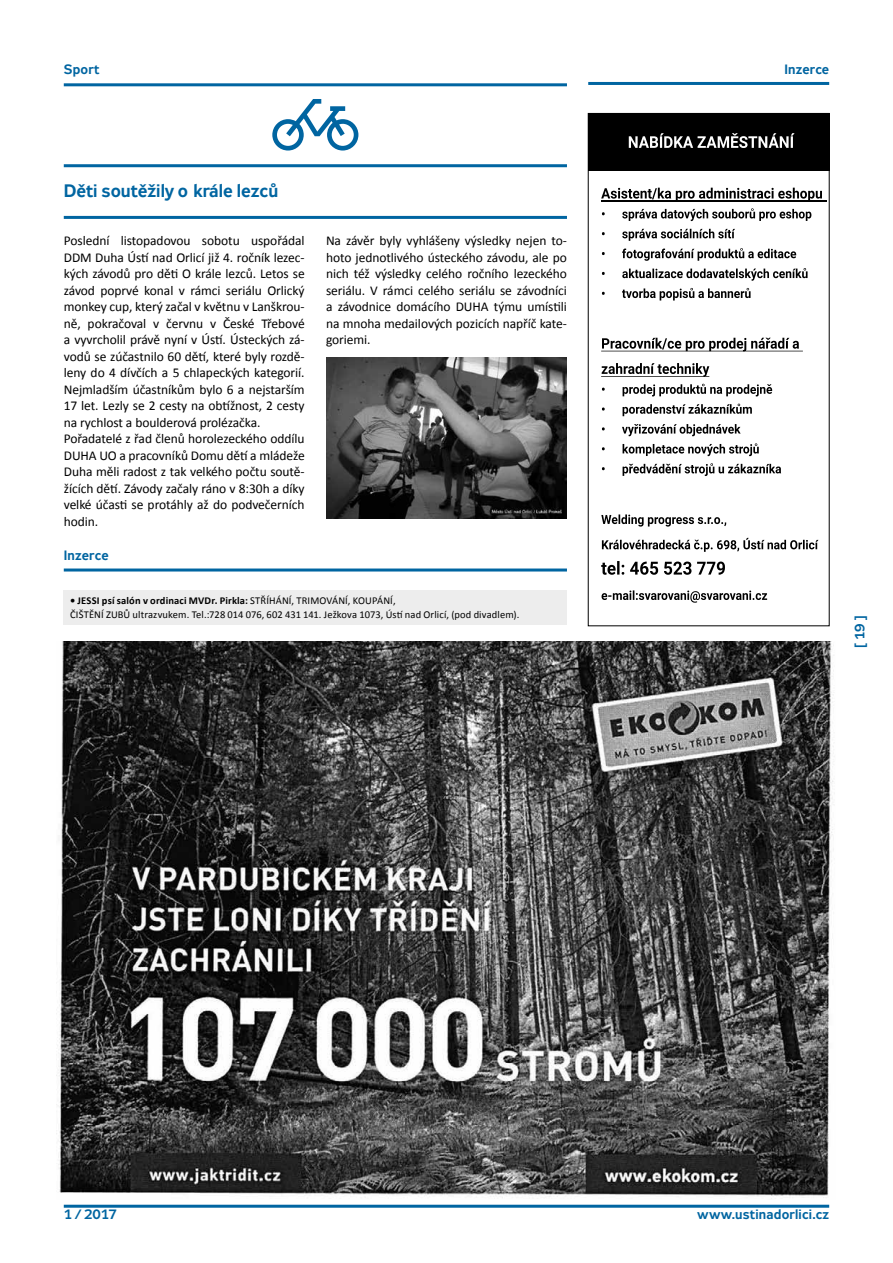
<style>
.page{position:relative;width:893px;height:1263px;background:#fff}
.page>*{position:absolute;margin:0;border:0;box-sizing:border-box;transform-origin:0 0}
.t1{font:700 18px "Zeppelin 31";color:#0065a1}
.t2{font:13.5px/16.5px "Calibri";letter-spacing:-.005em;color:#000}
.t3{font:700 13.5px "Zeppelin 31";letter-spacing:.015em;color:#0065a1}
.t4{font:10.5px/13.5px "Calibri";letter-spacing:.01em;color:#000}
.s1{font-weight:700}
</style>
<div class="page">
<hr style="left:64px;top:1205px;width:765px;height:3px;background:#0065a1">
<svg style="left:272px;top:99px;width:86px;height:52px"></svg>
<hr style="left:64px;top:83px;width:503px;height:3px;background:#0065a1">
<hr style="left:64px;top:164px;width:503px;height:3px;background:#0065a1">
<hr style="left:588px;top:82px;width:241px;height:3px;background:#0065a1">
<hr style="left:64px;top:568px;width:503px;height:3px;background:#0065a1">
<img style="left:57px;top:641px;width:777px;height:558px">
<div style="left:64px;top:590px;width:503px;height:34px;background:#ededed"></div>
<img style="left:590px;top:170px;width:237px;height:430px">
<div style="left:590px;top:115px;width:237px;height:55px;background:#000"></div>
<img style="left:629px;top:133px;width:166px;height:15px">
<img style="left:601px;top:188px;width:206px;height:11px">
<img style="left:808px;top:191px;width:14px;height:10px">
<img style="left:601px;top:201px;width:225px;height:1px">
<img style="left:641px;top:208px;width:170px;height:13px">
<img style="left:641px;top:229px;width:94px;height:9px">
<img style="left:622px;top:248px;width:170px;height:10px">
<img style="left:629px;top:269px;width:173px;height:9px">
<svg style="left:802px;top:268px;width:5px;height:10px"></svg>
<img style="left:622px;top:288px;width:127px;height:10px">
<img style="left:602px;top:338px;width:197px;height:11px">
<img style="left:616px;top:363px;width:87px;height:11px">
<img style="left:640px;top:384px;width:132px;height:10px">
<svg style="left:602px;top:407px;width:3px;height:4px"></svg>
<img style="left:646px;top:404px;width:106px;height:10px">
<img style="left:634px;top:424px;width:107px;height:10px">
<img style="left:623px;top:443px;width:134px;height:11px">
<img style="left:629px;top:463px;width:152px;height:10px">
<img style="left:601px;top:514px;width:119px;height:10px">
<img style="left:615px;top:538px;width:171px;height:11px">
<img style="left:790px;top:540px;width:28px;height:9px">
<img style="left:617px;top:561px;width:108px;height:14px">
<img style="left:629px;top:590px;width:132px;height:13px">
<div style="left:588px;top:113px;width:241px;height:513px;border:1px solid #000"></div>
<hr style="left:64px;top:216px;width:503px;height:3px;background:#0065a1">
<img style="left:326px;top:358px;width:241px;height:160px">
<p class="t3" style="left:64px;top:61px;width:37px">Sport</p>
<p class="t3" style="left:784px;top:61px;width:46px">Inzerce</p>
<h1 class="t1" style="left:64px;top:180px;width:216px">Děti soutěžily o krále lezců</h1>
<p class="t2" style="left:64px;top:233px;width:242px">Poslední listopadovou sobotu uspořádal DDM Duha Ústí nad Orlicí již 4. ročník lezec&shy;kých závodů pro děti O krále lezců. Letos se závod poprvé konal v rámci seriálu Orlický monkey cup, který začal v květnu v Lanškrou&shy;ně, pokračoval v červnu v České Třebové a vyvrcholil právě nyní v Ústí. Ústeckých zá&shy;vodů se zúčastnilo 60 dětí, které byly rozdě&shy;leny do 4 dívčích a 5 chlapeckých kategorií.<br>Nejmladším účastníkům bylo 6 a nejstarším 17 let. Lezly se 2 cesty na obtížnost, 2 cesty na rychlost a boulderová prolézačka.<br>Pořadatelé z řad členů horolezeckého oddílu DUHA UO a pracovníků Domu dětí a mládeže Duha měli radost z tak velkého počtu soutě&shy;žících dětí. Závody začaly ráno v 8:30h a díky velké účasti se protáhly až do podvečerních hodin.</p>
<p class="t2" style="left:326px;top:233px;width:242px;text-align:justify">Na závěr byly vyhlášeny výsledky nejen to&shy;hoto jednotlivého ústeckého závodu, ale po nich též výsledky celého ročního lezeckého seriálu. V rámci celého seriálu se závodníci a závodnice domácího DUHA týmu umístili na mnoha medailových pozicích napříč kate&shy;goriemi.</p>
<p class="t3" style="left:64px;top:548px;width:46px">Inzerce</p>
<p class="t4" style="left:70px;top:594px;width:451px"><span class="s1">• JESSI psí salón v ordinaci MVDr. Pirkla:</span> STŘÍHÁNÍ, TRIMOVÁNÍ, KOUPÁNÍ,<br>ČIŠTĚNÍ ZUBŮ ultrazvukem. Tel.:728 014 076, 602 431 141. Ježkova 1073, Ústí nad Orlicí, (pod divadlem).</p>
<p class="t3" style="left:852px;top:648px;width:34px;rotate:-90deg">[ 19 ]</p>
<p class="t3" style="left:64px;top:1206px;width:54px">1 / 2017</p>
<p class="t3" style="left:698px;top:1206px;width:133px">www.ustinadorlici.cz</p>
</div>
